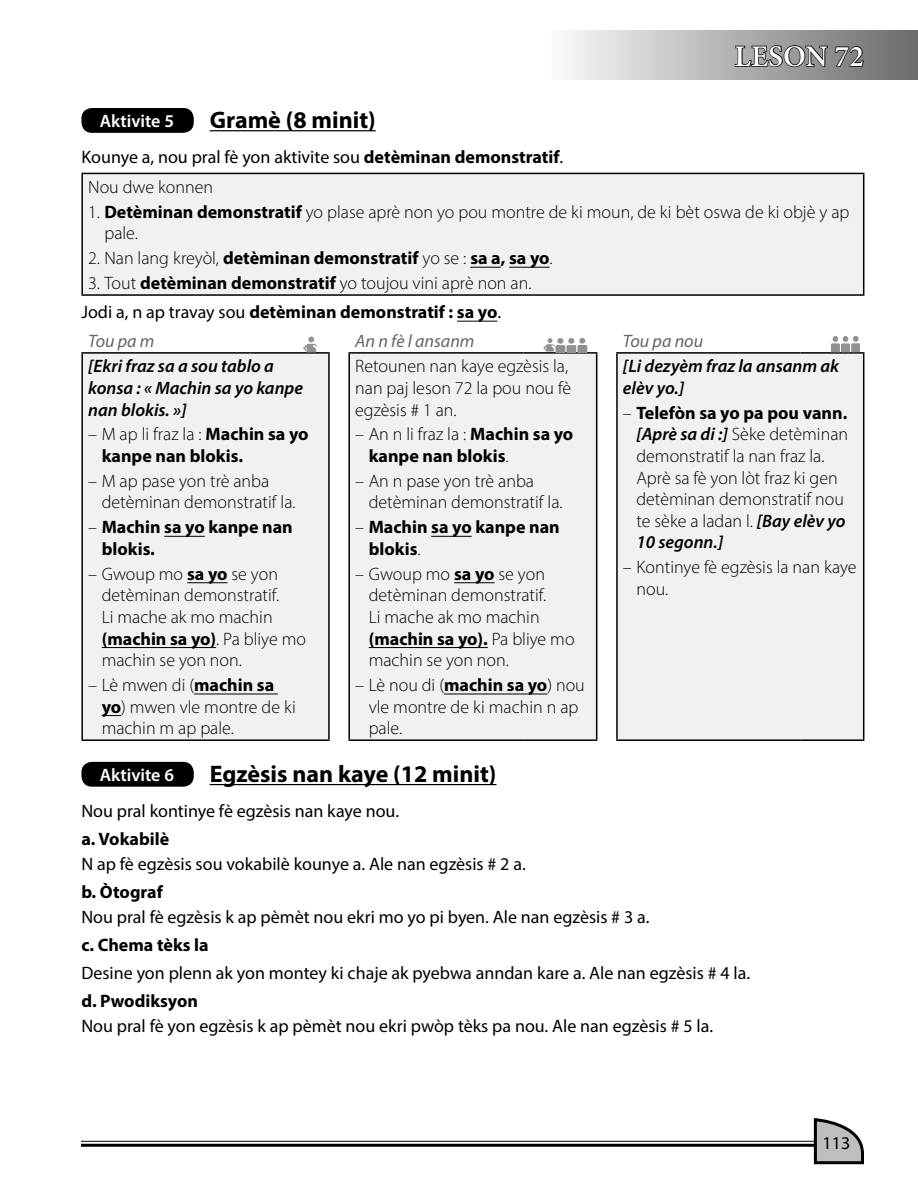
<style>
.page{position:relative;width:918px;height:1188px;background:#fff}
.page>*{position:absolute;margin:0;border:0;box-sizing:border-box;transform-origin:0 0}
.t1{font:600 30px "Minion Pro";color:#fff}
.t2{font:700 24px "Myriad Pro";color:#000}
.t3{font:300 18px/21.6px "Myriad Pro";color:#000}
.t4{font:18px/29.5px "Myriad Pro";color:#000}
.t5{font:700 18px/21.6px "Myriad Pro";color:#000}
.t6{font:italic 600 18px/21.6px "Myriad Pro";color:#000}
.t7{font:italic 18px "Myriad Pro";color:#636466}
.t8{font:600 18px "Myriad Pro";color:#fff}
.s1{font-weight:700}
.s2{font-weight:300}
.s3{font-weight:400}
.s4{font-weight:600;font-style:italic}
</style>
<div class="page">
<div style="left:547px;top:30px;width:371px;height:50px;background:linear-gradient(to right,#fafbfc,#686a6d)"></div>
<svg style="left:734px;top:44px;width:131px;height:24px;background:#646567"></svg>
<hr style="left:81px;top:1144px;width:777px;height:3px;background:#000">
<hr style="left:81px;top:1141px;width:777px;height:1px;background:#000">
<svg style="left:812px;top:1118px;width:52px;height:47px"></svg>
<hr style="left:210px;top:130px;width:166px;height:1px;background:#000">
<hr style="left:457px;top:321px;width:40px;height:1px;background:#000">
<hr style="left:210px;top:784px;width:286px;height:1px;background:#000">
<div style="left:81px;top:108px;width:113px;height:25px;background:#000;border-radius:10px"></div>
<div style="left:82px;top:173px;width:782px;height:122px;background:#f1f1f2"></div>
<hr style="left:81px;top:173px;width:783px;height:1px;background:#000">
<hr style="left:81px;top:174px;width:2px;height:120px;background:#000">
<hr style="left:863px;top:174px;width:1px;height:120px;background:#000">
<hr style="left:81px;top:294px;width:783px;height:2px;background:#000">
<hr style="left:470px;top:267px;width:31px;height:1px;background:#000">
<hr style="left:509px;top:267px;width:41px;height:1px;background:#000">
<div style="left:83px;top:353px;width:780px;height:387px;background:#f1f1f2"></div>
<hr style="left:348px;top:354px;width:2px;height:385px;background:#000">
<hr style="left:596px;top:354px;width:1px;height:385px;background:#000">
<hr style="left:616px;top:354px;width:2px;height:385px;background:#000">
<hr style="left:863px;top:354px;width:1px;height:385px;background:#000">
<hr style="left:348px;top:739px;width:176px;height:2px;background:#000">
<hr style="left:524px;top:739px;width:73px;height:2px;background:#000">
<hr style="left:616px;top:739px;width:185px;height:2px;background:#000">
<hr style="left:801px;top:739px;width:63px;height:2px;background:#000">
<hr style="left:81px;top:354px;width:2px;height:385px;background:#000">
<hr style="left:328px;top:354px;width:2px;height:385px;background:#000">
<hr style="left:81px;top:739px;width:169px;height:2px;background:#000">
<hr style="left:250px;top:739px;width:80px;height:2px;background:#000">
<hr style="left:81px;top:352px;width:169px;height:2px;background:#000">
<hr style="left:250px;top:352px;width:80px;height:2px;background:#000">
<hr style="left:348px;top:352px;width:176px;height:2px;background:#000">
<hr style="left:524px;top:352px;width:73px;height:2px;background:#000">
<hr style="left:616px;top:352px;width:185px;height:2px;background:#000">
<hr style="left:801px;top:352px;width:63px;height:2px;background:#000">
<svg style="left:303px;top:337px;width:15px;height:15px"></svg>
<svg style="left:543px;top:338px;width:44px;height:14px"></svg>
<svg style="left:831px;top:336px;width:29px;height:16px"></svg>
<hr style="left:164px;top:536px;width:41px;height:1px;background:#000">
<hr style="left:187px;top:582px;width:41px;height:1px;background:#000">
<hr style="left:102px;top:647px;width:114px;height:1px;background:#000">
<hr style="left:194px;top:694px;width:84px;height:1px;background:#000">
<svg style="left:102px;top:715px;width:19px;height:1px"></svg>
<hr style="left:431px;top:536px;width:41px;height:1px;background:#000">
<hr style="left:454px;top:582px;width:41px;height:1px;background:#000">
<hr style="left:369px;top:647px;width:119px;height:1px;background:#000">
<hr style="left:444px;top:694px;width:103px;height:1px;background:#000">
<div style="left:81px;top:762px;width:113px;height:25px;background:#000;border-radius:10px"></div>
<h1 class="t1" style="left:735px;top:36px;width:131px">LESON 72</h1>
<p class="t8" style="left:100px;top:110px;width:76px">Aktivite 5</p>
<h2 class="t2" style="left:210px;top:105px;width:168px">Gramè (8 minit)</h2>
<p class="t4" style="left:88px;top:142px;width:477px;text-indent:-7px">Kounye a, nou pral fè yon aktivite sou <span class="s1">detèminan demonstratif</span>.<br><span class="s2">Nou dwe konnen</span></p>
<p class="t3" style="left:104px;top:201px;width:747px;text-indent:-16px">1. <span class="s1">Detèminan demonstratif</span> yo plase aprè non yo pou montre de ki moun, de ki bèt oswa de ki objè y ap pale.</p>
<p class="t5" style="left:88px;top:247px;width:466px"><span class="s2">2. Nan lang kreyòl,</span> detèminan demonstratif <span class="s2">yo se :</span> sa a, sa yo<span class="s2">.</span></p>
<p class="t3" style="left:88px;top:272px;width:445px">3. Tout <span class="s1">detèminan demonstratif</span> yo toujou vini aprè non an.</p>
<p class="t5" style="left:81px;top:301px;width:421px"><span class="s3">Jodi a, n ap travay sou</span> detèminan demonstratif : sa yo<span class="s3">.</span></p>
<p class="t7" style="left:88px;top:330px;width:68px">Tou pa m</p>
<p class="t7" style="left:355px;top:330px;width:121px">An n fè l ansanm</p>
<p class="t7" style="left:623px;top:330px;width:82px">Tou pa nou</p>
<p class="t6" style="left:88px;top:355px;width:216px">[Ekri fraz sa a sou tablo a konsa : « Machin sa yo kanpe nan blokis. »]</p>
<p class="t5" style="left:102px;top:423px;width:208px;text-indent:-14px"><span class="s2">– M ap li fraz la :</span> Machin sa yo kanpe nan blokis.</p>
<p class="t3" style="left:102px;top:470px;width:195px;text-indent:-14px">– M ap pase yon trè anba detèminan demonstratif la.</p>
<p class="t5" style="left:102px;top:516px;width:193px;text-indent:-14px"><span class="s2">–</span> Machin sa yo kanpe nan blokis.</p>
<p class="t3" style="left:102px;top:563px;width:206px;text-indent:-14px">– Gwoup mo <span class="s1">sa yo</span> se yon detèminan demonstratif.<br>Li mache ak mo machin <span class="s1">(machin sa yo)</span>. Pa bliye mo machin se yon non.</p>
<p class="t3" style="left:102px;top:674px;width:196px;text-indent:-14px">– Lè mwen di (<span class="s1">machin sa yo</span>) mwen vle montre de ki machin m ap pale.</p>
<p class="t6" style="left:623px;top:355px;width:218px">[Li dezyèm fraz la ansanm ak elèv yo.]</p>
<p class="t3" style="left:636px;top:402px;width:213px;text-indent:-14px">– <span class="s1">Telefòn sa yo pa pou vann. </span><span class="s4">[Aprè sa di :]</span> Sèke detèminan demonstratif la nan fraz la.<br>Aprè sa fè yon lòt fraz ki gen detèminan demonstratif nou te sèke a ladan l. <span class="s4">[Bay elèv yo<br>10 segonn.]</span></p>
<p class="t3" style="left:636px;top:556px;width:222px;text-indent:-14px">– Kontinye fè egzèsis la nan kaye nou.</p>
<p class="t3" style="left:355px;top:355px;width:218px">Retounen nan kaye egzèsis la, nan paj leson 72 la pou nou fè egzèsis # 1 an.</p>
<p class="t5" style="left:369px;top:423px;width:206px;text-indent:-14px"><span class="s2">– An n li fraz la :</span> Machin sa yo kanpe nan blokis<span class="s2">.</span></p>
<p class="t3" style="left:369px;top:470px;width:195px;text-indent:-14px">– An n pase yon trè anba detèminan demonstratif la.</p>
<p class="t5" style="left:369px;top:516px;width:193px;text-indent:-14px"><span class="s2">–</span> Machin sa yo kanpe nan blokis<span class="s2">.</span></p>
<p class="t3" style="left:369px;top:563px;width:207px;text-indent:-14px">– Gwoup mo <span class="s1">sa yo</span> se yon detèminan demonstratif.<br>Li mache ak mo machin <span class="s1">(machin sa yo).</span> Pa bliye mo machin se yon non.</p>
<p class="t3" style="left:369px;top:674px;width:218px;text-indent:-14px">– Lè nou di (<span class="s1">machin sa yo</span>) nou vle montre de ki machin n ap pale.</p>
<p class="t8" style="left:100px;top:764px;width:76px">Aktivite 6</p>
<h2 class="t2" style="left:210px;top:758px;width:288px">Egzèsis nan kaye (12 minit)</h2>
<p class="t4" style="left:81px;top:796px;width:319px">Nou pral kontinye fè egzèsis nan kaye nou.</p>
<p class="t5" style="left:81px;top:828px;width:89px">a. Vokabilè</p>
<p class="t4" style="left:81px;top:849px;width:446px">N ap fè egzèsis sou vokabilè kounye a. Ale nan egzèsis # 2 a.</p>
<p class="t5" style="left:81px;top:881px;width:83px">b. Òtograf</p>
<p class="t4" style="left:81px;top:902px;width:570px">Nou pral fè egzèsis k ap pèmèt nou ekri mo yo pi byen. Ale nan egzèsis # 3 a.</p>
<p class="t5" style="left:81px;top:934px;width:129px">c. Chema tèks la</p>
<p class="t4" style="left:81px;top:958px;width:670px">Desine yon plenn ak yon montey ki chaje ak pyebwa anndan kare a. Ale nan egzèsis # 4 la.</p>
<p class="t5" style="left:81px;top:990px;width:118px">d. Pwodiksyon</p>
<p class="t4" style="left:81px;top:1011px;width:633px">Nou pral fè yon egzèsis k ap pèmèt nou ekri pwòp tèks pa nou. Ale nan egzèsis # 5 la.</p>
<p class="t4" style="left:823px;top:1128px;width:29px">113</p>
</div>
